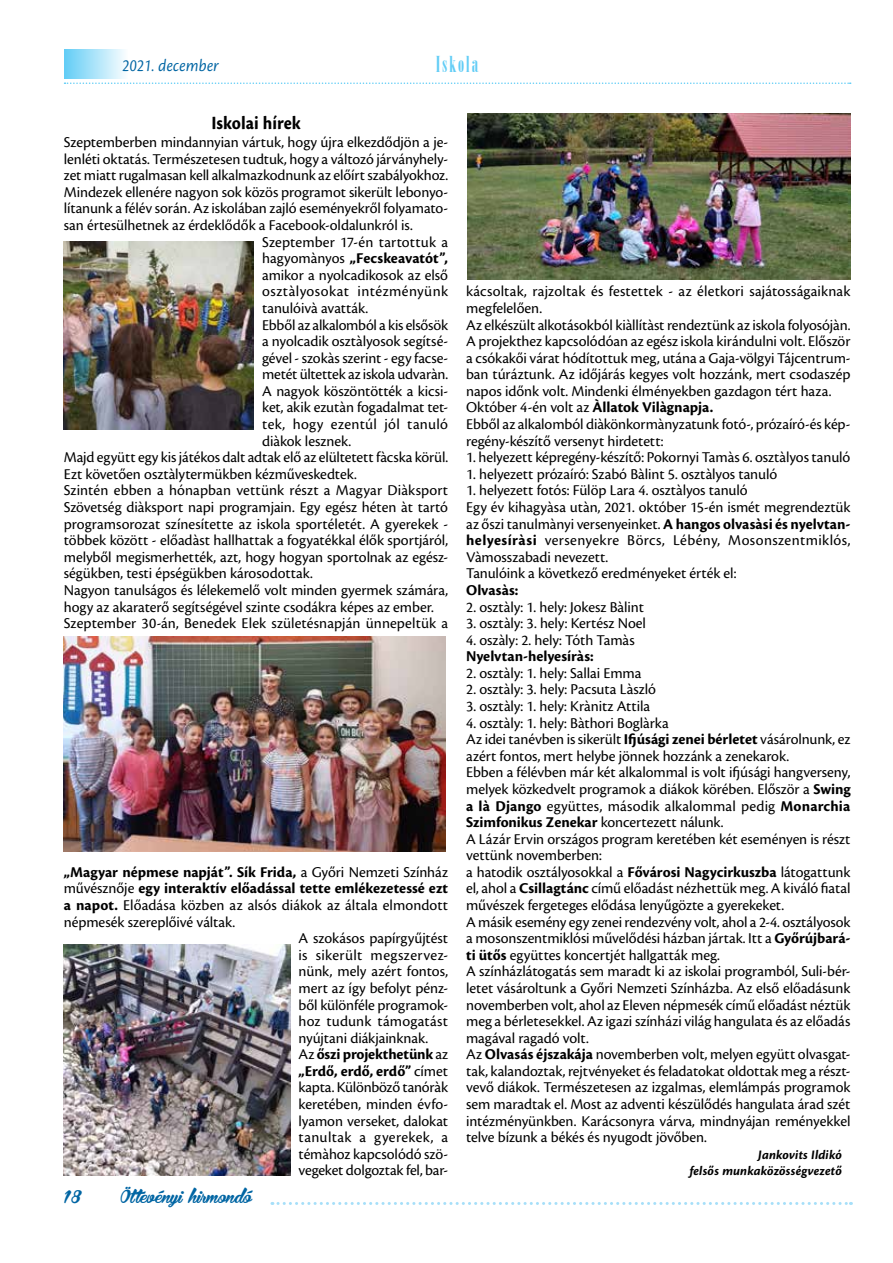
<style>
.page{position:relative;width:893px;height:1263px;background:#fff}
.page>*{position:absolute;margin:0;border:0;box-sizing:border-box;transform-origin:0 0}
.t1{font:24px "H Arsis D Reg";letter-spacing:.085em;color:#62cdf6}
.t2{font:19.5px "Cronos Pro Bold Capt";color:#000;scale:.9 1}
.t3{font:18px "Cronos Pro Subh It";letter-spacing:.02em;color:#0065a3;scale:.9 1}
.t4{font:18px "Bira PERSONALUSEONLY";color:#0065a3}
.t5{font:16.5px "Bira PERSONALUSEONLY";letter-spacing:.01em;color:#0065a3}
.t6{font:15.6px/16.6px "Cronos Pro";letter-spacing:-.005em;color:#000}
.t7{font:700 15.6px "Cronos Pro";color:#000}
.t8{font:15.6px "Cronos Pro";letter-spacing:.02em;color:#000}
.t9{font:15.6px "Cronos Pro";letter-spacing:.03em;color:#000}
.t10{font:15.6px "Cronos Pro";letter-spacing:.025em;color:#000}
.t11{font:italic 700 13.5px/16.6px "Cronos Pro";letter-spacing:.01em;color:#000;text-align:right}
.s1{font-weight:400}
.s2{font-weight:700}
</style>
<div class="page">
<svg style="left:65px;top:82px;width:786px;height:2px"></svg>
<div style="left:64px;top:50px;width:64px;height:29px;background:linear-gradient(to right,#62cdf5,#fafdfe)"></div>
<svg style="left:272px;top:1202px;width:579px;height:3px"></svg>
<img style="left:64px;top:242px;width:190px;height:187px">
<img style="left:64px;top:636px;width:381px;height:216px">
<img style="left:64px;top:944px;width:226px;height:231px">
<img style="left:468px;top:114px;width:382px;height:166px">
<p class="t3" style="left:122px;top:55px;width:109px">2021. december</p>
<h1 class="t1" style="left:436px;top:48px;width:43px">Iskola</h1>
<p class="t2" style="left:211px;top:112px;width:100px">Iskolai hírek</p>
<p class="t6" style="left:64px;top:134px;width:386px">Szeptemberben mindannyian vártuk, hogy újra elkezdődjön a je-</p>
<p class="t6" style="left:64px;top:151px;width:386px">lenléti oktatás. Természetesen tudtuk, hogy a változó járványhely-</p>
<p class="t6" style="left:64px;top:167px;width:386px">zet miatt rugalmasan kell alkalmazkodnunk az előírt szabályokhoz.</p>
<p class="t6" style="left:64px;top:184px;width:386px">Mindezek ellenére nagyon sok közös programot sikerült lebonyo-</p>
<p class="t6" style="left:64px;top:200px;width:386px">lítanunk a félév során. Az iskolában zajló eseményekről folyamato-</p>
<p class="t6" style="left:64px;top:217px;width:350px">san értesülhetnek az érdeklődők a Facebook-oldalunkról is.</p>
<p class="t6" style="left:262px;top:233px;width:187px">Szeptember 17-én tartottuk a</p>
<p class="t7" style="left:262px;top:249px;width:187px"><span class="s1">hagyomànyos</span> „Fecskeavatót”,</p>
<p class="t6" style="left:262px;top:267px;width:187px">amikor a nyolcadikosok az első</p>
<p class="t9" style="left:262px;top:283px;width:187px">osztàlyosokat intézményünk</p>
<p class="t6" style="left:262px;top:300px;width:108px">tanulóivà avatták.</p>
<p class="t6" style="left:262px;top:316px;width:187px">Ebből az alkalomból a kis elsősök</p>
<p class="t6" style="left:262px;top:333px;width:187px">a nyolcadik osztàlyosok segítsé-</p>
<p class="t6" style="left:262px;top:350px;width:187px">gével - szokàs szerint - egy facse-</p>
<p class="t6" style="left:262px;top:366px;width:187px">metét ültettek az iskola udvaràn.</p>
<p class="t6" style="left:262px;top:383px;width:187px">A nagyok köszöntötték a kicsi-</p>
<p class="t6" style="left:262px;top:399px;width:187px">ket, akik ezutàn fogadalmat tet-</p>
<p class="t8" style="left:262px;top:415px;width:187px">tek, hogy ezentúl jól tanuló</p>
<p class="t6" style="left:262px;top:432px;width:90px">diàkok lesznek.</p>
<p class="t6" style="left:64px;top:449px;width:386px">Majd együtt egy kis játékos dalt adtak elő az elültetett fàcska körül.</p>
<p class="t6" style="left:64px;top:466px;width:294px">Ezt követően osztàlytermükben kézműveskedtek.</p>
<p class="t6" style="left:64px;top:482px;width:386px">Szintén ebben a hónapban vettünk részt a Magyar Diàksport</p>
<p class="t6" style="left:64px;top:499px;width:386px">Szövetség diàksport napi programjain. Egy egész héten àt tartó</p>
<p class="t6" style="left:64px;top:515px;width:386px">programsorozat színesítette az iskola sportéletét. A gyerekek -</p>
<p class="t6" style="left:64px;top:532px;width:386px">többek között - előadàst hallhattak a fogyatékkal élők sportjáról,</p>
<p class="t6" style="left:64px;top:549px;width:386px">melyből megismerhették, azt, hogy hogyan sportolnak az egész-</p>
<p class="t6" style="left:64px;top:565px;width:251px">ségükben, testi épségükben károsodottak.</p>
<p class="t6" style="left:64px;top:582px;width:386px">Nagyon tanulságos és lélekemelő volt minden gyermek számára,</p>
<p class="t6" style="left:64px;top:598px;width:372px">hogy az akaraterő segítségével szinte csodákra képes az ember.</p>
<p class="t6" style="left:64px;top:615px;width:386px">Szeptember 30-án, Benedek Elek születésnapján ünnepeltük a</p>
<p class="t7" style="left:64px;top:863px;width:386px">„Magyar népmese napját”. Sík Frida, <span class="s1">a Győri Nemzeti Színház</span></p>
<p class="t7" style="left:64px;top:880px;width:386px"><span class="s1">művésznője</span> egy interaktív előadással tette emlékezetessé ezt</p>
<p class="t6" style="left:64px;top:897px;width:386px"><span class="s2">a napot.</span> Előadása közben az alsós diákok az általa elmondott</p>
<p class="t6" style="left:64px;top:913px;width:173px">népmesék szereplőivé váltak.</p>
<p class="t6" style="left:298px;top:930px;width:151px">A szokásos papírgyűjtést</p>
<p class="t10" style="left:298px;top:946px;width:151px">is sikerült megszervez-</p>
<p class="t6" style="left:298px;top:963px;width:151px">nünk, mely azért fontos,</p>
<p class="t6" style="left:298px;top:980px;width:151px">mert az így befolyt pénz-</p>
<p class="t6" style="left:298px;top:996px;width:151px">ből különféle programok-</p>
<p class="t6" style="left:298px;top:1013px;width:151px">hoz tudunk támogatást</p>
<p class="t6" style="left:298px;top:1029px;width:131px">nyújtani diákjainknak.</p>
<p class="t7" style="left:298px;top:1045px;width:151px"><span class="s1">Az</span> őszi projekthetünk <span class="s1">az</span></p>
<p class="t7" style="left:298px;top:1062px;width:151px">„Erdő, erdő, erdő” <span class="s1">címet</span></p>
<p class="t6" style="left:298px;top:1079px;width:151px">kapta. Különböző tanóràk</p>
<p class="t6" style="left:298px;top:1096px;width:151px">keretében, minden évfo-</p>
<p class="t6" style="left:298px;top:1112px;width:151px">lyamon verseket, dalokat</p>
<p class="t8" style="left:298px;top:1128px;width:151px">tanultak a gyerekek, a</p>
<p class="t6" style="left:298px;top:1146px;width:151px">témàhoz kapcsolódó szö-</p>
<p class="t6" style="left:298px;top:1162px;width:151px">vegeket dolgoztak fel, bar-</p>
<p class="t4" style="left:64px;top:1183px;width:19px">18</p>
<p class="t5" style="left:120px;top:1185px;width:133px">Öttevényi hirmondó</p>
<p class="t6" style="left:466px;top:283px;width:386px">kácsoltak, rajzoltak és festettek - az életkori sajátosságaiknak megfelelően.<br>Az elkészült alkotásokból kiàllítàst rendeztünk az iskola folyosójàn.<br>A projekthez kapcsolódóan az egész iskola kirándulni volt. Először a csókakői várat hódítottuk meg, utána a Gaja-völgyi Tájcentrum&shy;ban túráztunk. Az időjárás kegyes volt hozzánk, mert csodaszép napos időnk volt. Mindenki élményekben gazdagon tért haza.<br>Október 4-én volt az <span class="s2">Àllatok Vilàgnapja.<br></span>Ebből az alkalomból diàkönkormànyzatunk fotó-, prózaíró-és kép&shy;regény-készítő versenyt hirdetett:</p>
<p class="t6" style="left:466px;top:449px;width:386px">1. helyezett képregény-készítő: Pokornyi Tamàs 6. osztàlyos tanuló</p>
<p class="t6" style="left:466px;top:466px;width:313px">1. helyezett prózaíró: Szabó Bàlint 5. osztàlyos tanuló</p>
<p class="t6" style="left:466px;top:482px;width:386px">1. helyezett fotós: Fülöp Lara 4. osztàlyos tanuló<br>Egy év kihagyàsa utàn, 2021. október 15-én ismét megrendeztük az őszi tanulmànyi versenyeinket. <span class="s2">A hangos olvasàsi és nyelvtan&shy;helyesíràsi</span> versenyekre Börcs, Lébény, Mosonszentmiklós, Vàmosszabadi nevezett.<br>Tanulóink a következő eredményeket érték el:</p>
<p class="t7" style="left:466px;top:581px;width:54px">Olvasàs:</p>
<p class="t6" style="left:466px;top:598px;width:179px">2. osztàly: 1. hely: Jokesz Bàlint</p>
<p class="t6" style="left:466px;top:615px;width:181px">3. osztàly: 3. hely: Kertész Noel</p>
<p class="t6" style="left:466px;top:631px;width:170px">4. oszàly: 2. hely: Tóth Tamàs</p>
<p class="t7" style="left:466px;top:647px;width:129px">Nyelvtan-helyesíràs:</p>
<p class="t6" style="left:466px;top:665px;width:177px">2. osztàly: 1. hely: Sallai Emma</p>
<p class="t6" style="left:466px;top:681px;width:191px">2. osztàly: 3. hely: Pacsuta Làszló</p>
<p class="t6" style="left:466px;top:698px;width:185px">3. osztàly: 1. hely: Krànitz Attila</p>
<p class="t6" style="left:466px;top:714px;width:386px">4. osztàly: 1. hely: Bàthori Boglàrka<br>Az idei tanévben is sikerült <span class="s2">Ifjúsági zenei bérletet</span> vásárolnunk, ez azért fontos, mert helybe jönnek hozzánk a zenekarok.<br>Ebben a félévben már két alkalommal is volt ifjúsági hangverseny, melyek közkedvelt programok a diákok körében. Először a <span class="s2">Swing a là Django</span> együttes, második alkalommal pedig <span class="s2">Monarchia Szimfonikus Zenekar</span> koncertezett nálunk.<br>A Lázár Ervin országos program keretében két eseményen is részt vettünk novemberben:<br>a hatodik osztályosokkal a <span class="s2">Fővárosi Nagycirkuszba</span> látogattunk el, ahol a <span class="s2">Csillagtánc</span> című előadást nézhettük meg. A kiváló fiatal művészek fergeteges elődása lenyűgözte a gyerekeket.<br>A másik esemény egy zenei rendezvény volt, ahol a 2-4. osztályosok a mosonszentmiklósi művelődési házban jártak. Itt a <span class="s2">Győrújbará&shy;ti ütős</span> együttes koncertjét hallgatták meg.<br>A színházlátogatás sem maradt ki az iskolai programból, Suli-bér&shy;letet vásároltunk a Győri Nemzeti Színházba. Az első előadásunk novemberben volt, ahol az Eleven népmesék című előadást néztük meg a bérletesekkel. Az igazi színházi világ hangulata és az előadás magával ragadó volt.<br>Az <span class="s2">Olvasás éjszakája</span> novemberben volt, melyen együtt olvasgat&shy;tak, kalandoztak, rejtvényeket és feladatokat oldottak meg a részt&shy;vevő diákok. Természetesen az izgalmas, elemlámpás programok sem maradtak el. Most az adventi készülődés hangulata árad szét intézményünkben. Karácsonyra várva, mindnyájan reményekkel telve bízunk a békés és nyugodt jövőben.</p>
<p class="t11" style="left:690px;top:1146px;width:154px">Jankovits Ildikó<br>felsős munkaközösségvezető</p>
</div>
